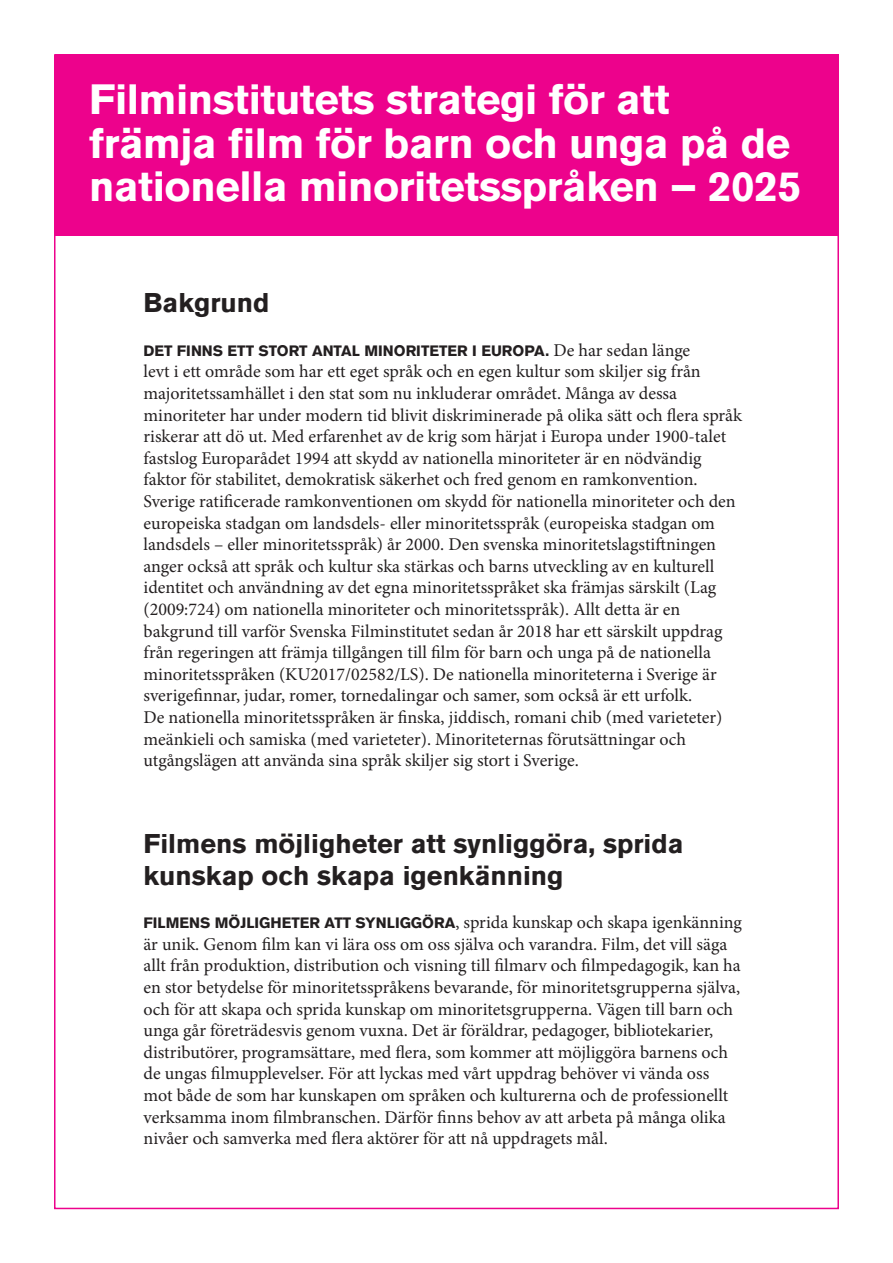
<style>
.page{position:relative;width:893px;height:1263px;background:#fff}
.page>*{position:absolute;margin:0;border:0;box-sizing:border-box;transform-origin:0 0}
.t1{font:700 42px/43.5px "Akzidenz Grotesk Pro";letter-spacing:-.01em;color:#fff}
.t2{font:700 27px/32.4px "Akzidenz Grotesk BQ";color:#231f20}
.t3{font:18px/21.6px "Minion Pro";color:#231f20}
.t4{font:700 15px "Akzidenz Grotesk BQ";color:#231f20}
.s1{font-family:"Minion Pro";font-weight:400;font-size:18px}
.s2{font-family:"Akzidenz Grotesk BQ";font-weight:700;font-size:15px}
</style>
<div class="page">
<div style="left:55px;top:55px;width:783px;height:181px;background:#ed028c"></div>
<p class="t1" style="left:89px;top:78px;width:713px">Filminstitutets strategi för att främja film för barn och unga på de nationella minoritetsspråken – 2025</p>
<p class="t2" style="left:144px;top:287px;width:127px">Bakgrund</p>
<p class="t4" style="left:144px;top:342px;width:548px">DET FINNS ETT STORT ANTAL MINORITETER I EUROPA. <span class="s1">De har sedan länge</span></p>
<p class="t3" style="left:144px;top:361px;width:600px">levt i ett område som har ett eget språk och en egen kultur som skiljer sig från majoritetssamhället i den stat som nu inkluderar området. Många av dessa minoriteter har under modern tid blivit diskriminerade på olika sätt och flera språk riskerar att dö ut. Med erfarenhet av de krig som härjat i Europa under 1900-talet fastslog Europarådet 1994 att skydd av nationella minoriteter är en nödvändig faktor för stabilitet, demokratisk säkerhet och fred genom en ramkonvention.<br>Sverige ratificerade ramkonventionen om skydd för nationella minoriteter och den europeiska stadgan om landsdels- eller minoritetsspråk (europeiska stadgan om landsdels – eller minoritetsspråk) år 2000. Den svenska minoritetslagstiftningen anger också att språk och kultur ska stärkas och barns utveckling av en kulturell identitet och användning av det egna minoritetsspråket ska främjas särskilt (Lag (2009:724) om nationella minoriteter och minoritetsspråk). Allt detta är en bakgrund till varför Svenska Filminstitutet sedan år 2018 har ett särskilt uppdrag från regeringen att främja tillgången till film för barn och unga på de nationella minoritetsspråken (KU2017/02582/LS). De nationella minoriteterna i Sverige är sverigefinnar, judar, romer, tornedalingar och samer, som också är ett urfolk.</p>
<p class="t3" style="left:144px;top:706px;width:580px">De nationella minoritetsspråken är finska, jiddisch, romani chib (med varieteter) meänkieli och samiska (med varieteter). Minoriteternas förutsättningar och utgångslägen att använda sina språk skiljer sig stort i Sverige.</p>
<p class="t2" style="left:144px;top:827px;width:542px">Filmens möjligheter att synliggöra, sprida kunskap och skapa igenkänning</p>
<p class="t3" style="left:144px;top:912px;width:600px"><span class="s2">FILMENS MÖJLIGHETER ATT SYNLIGGÖRA</span>, sprida kunskap och skapa igenkänning är unik. Genom film kan vi lära oss om oss själva och varandra. Film, det vill säga allt från produktion, distribution och visning till filmarv och filmpedagogik, kan ha en stor betydelse för minoritetsspråkens bevarande, för minoritetsgrupperna själva, och för att skapa och sprida kunskap om minoritetsgrupperna. Vägen till barn och unga går företrädesvis genom vuxna. Det är föräldrar, pedagoger, bibliotekarier, distributörer, programsättare, med flera, som kommer att möjliggöra barnens och de ungas filmupplevelser. För att lyckas med vårt uppdrag behöver vi vända oss mot både de som har kunskapen om språken och kulturerna och de professionellt verksamma inom filmbranschen. Därför finns behov av att arbeta på många olika nivåer och samverka med flera aktörer för att nå uppdragets mål.</p>
</div>
